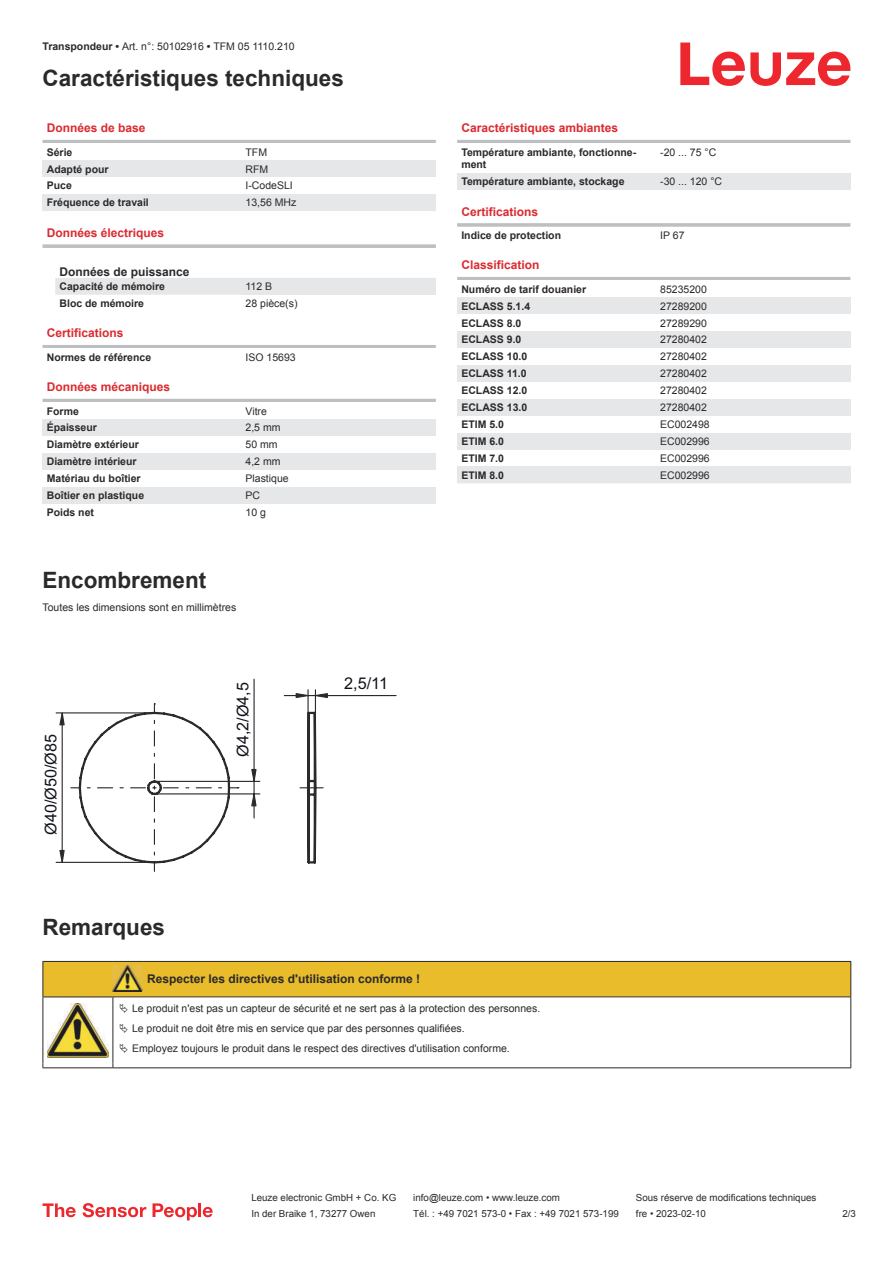
<style>
.page{position:relative;width:893px;height:1263px;background:#fff}
.page>*{position:absolute;margin:0;border:0;box-sizing:border-box;transform-origin:0 0}
.t1{font:700 22.5px "Arial";color:#2b292a}
.t2{font:16.2px "Arial";color:#0f1319}
.t3{font:700 12px "Arial";color:#db2a30}
.t4{font:700 12px "Arial";color:#2b292a}
.t5{font:10.5px/20.2px "Arial";color:#2b292a}
.t6{font:700 10.5px/12.6px "Arial";color:#2b292a}
.t7{font:9.75px "Arial";color:#2b292a}
.s1{font-weight:700}
</style>
<div class="page">
<svg style="left:680px;top:43px;width:170px;height:43px"></svg>
<div style="left:55px;top:278px;width:187px;height:17px;background:#e6e7e9"></div>
<hr style="left:43px;top:140px;width:393px;height:3px;background:#bdbfc1">
<div style="left:43px;top:160px;width:199px;height:17px;background:#e6e7e9"></div>
<div style="left:242px;top:160px;width:194px;height:17px;background:#e6e7e9"></div>
<div style="left:43px;top:194px;width:199px;height:17px;background:#e6e7e9"></div>
<div style="left:242px;top:194px;width:194px;height:17px;background:#e6e7e9"></div>
<svg style="left:43px;top:244px;width:393px;height:4px;background:#c3c5c7"></svg>
<div style="left:242px;top:278px;width:194px;height:17px;background:#e6e7e9"></div>
<hr style="left:43px;top:345px;width:393px;height:3px;background:#bdbfc1">
<hr style="left:43px;top:399px;width:393px;height:3px;background:#bdbfc1">
<div style="left:43px;top:419px;width:199px;height:17px;background:#e6e7e9"></div>
<div style="left:242px;top:419px;width:194px;height:17px;background:#e6e7e9"></div>
<div style="left:43px;top:453px;width:199px;height:17px;background:#e6e7e9"></div>
<div style="left:242px;top:453px;width:194px;height:17px;background:#e6e7e9"></div>
<div style="left:43px;top:487px;width:199px;height:17px;background:#e6e7e9"></div>
<div style="left:242px;top:487px;width:194px;height:17px;background:#e6e7e9"></div>
<hr style="left:457px;top:140px;width:393px;height:3px;background:#bdbfc1">
<div style="left:457px;top:173px;width:200px;height:17px;background:#e6e7e9"></div>
<div style="left:657px;top:173px;width:193px;height:17px;background:#e6e7e9"></div>
<hr style="left:457px;top:223px;width:393px;height:4px;background:#c6c8c9">
<hr style="left:457px;top:277px;width:393px;height:3px;background:#bdbfc1">
<div style="left:457px;top:297px;width:200px;height:17px;background:#e6e7e9"></div>
<div style="left:657px;top:297px;width:193px;height:17px;background:#e6e7e9"></div>
<div style="left:457px;top:331px;width:200px;height:17px;background:#e6e7e9"></div>
<div style="left:657px;top:331px;width:193px;height:17px;background:#e6e7e9"></div>
<div style="left:457px;top:365px;width:200px;height:17px;background:#e6e7e9"></div>
<div style="left:657px;top:365px;width:193px;height:17px;background:#e6e7e9"></div>
<div style="left:457px;top:399px;width:200px;height:17px;background:#e6e7e9"></div>
<div style="left:657px;top:399px;width:193px;height:17px;background:#e6e7e9"></div>
<div style="left:457px;top:433px;width:200px;height:17px;background:#e6e7e9"></div>
<div style="left:657px;top:433px;width:193px;height:17px;background:#e6e7e9"></div>
<div style="left:457px;top:466px;width:200px;height:17px;background:#e6e7e9"></div>
<div style="left:657px;top:466px;width:193px;height:17px;background:#e6e7e9"></div>
<svg style="left:43px;top:1203px;width:33px;height:14px"></svg>
<svg style="left:83px;top:1203px;width:63px;height:14px"></svg>
<svg style="left:153px;top:1203px;width:44px;height:17px"></svg>
<hr style="left:198px;top:1203px;width:3px;height:14px;background:#ed272d">
<svg style="left:203px;top:1207px;width:10px;height:10px"></svg>
<hr style="left:327px;top:695px;width:69px;height:1px;background:#2b292a">
<svg style="left:55px;top:678px;width:274px;height:194px"></svg>
<hr style="left:43px;top:1067px;width:70px;height:1px;background:#2b292a">
<hr style="left:113px;top:1067px;width:30px;height:1px;background:#2b292a">
<hr style="left:143px;top:1067px;width:708px;height:1px;background:#2b292a">
<svg style="left:43px;top:961px;width:808px;height:106px"></svg>
<p class="t5" style="left:43px;top:37px;width:254px"><span class="s1">Transpondeur •</span> Art. n°: 50102916 <span class="s1">•</span> TFM 05 1110.210</p>
<h1 class="t1" style="left:43px;top:70px;width:303px">Caractéristiques techniques</h1>
<p class="t3" style="left:47px;top:123px;width:100px">Données de base</p>
<p class="t6" style="left:47px;top:147px;width:27px">Série</p>
<p class="t5" style="left:246px;top:143px;width:23px">TFM</p>
<p class="t6" style="left:47px;top:164px;width:63px">Adapté pour</p>
<p class="t5" style="left:246px;top:160px;width:24px">RFM</p>
<p class="t6" style="left:47px;top:180px;width:27px">Puce</p>
<p class="t5" style="left:246px;top:177px;width:49px">I-CodeSLI</p>
<p class="t6" style="left:47px;top:197px;width:104px">Fréquence de travail</p>
<p class="t5" style="left:246px;top:193px;width:52px">13,56 MHz</p>
<p class="t3" style="left:47px;top:228px;width:119px">Données électriques</p>
<p class="t4" style="left:60px;top:267px;width:132px">Données de puissance</p>
<p class="t6" style="left:60px;top:281px;width:107px">Capacité de mémoire</p>
<p class="t5" style="left:246px;top:277px;width:28px">112 B</p>
<p class="t6" style="left:60px;top:298px;width:86px">Bloc de mémoire</p>
<p class="t5" style="left:246px;top:294px;width:53px">28 pièce(s)</p>
<p class="t3" style="left:47px;top:329px;width:78px">Certifications</p>
<p class="t6" style="left:47px;top:352px;width:106px">Normes de référence</p>
<p class="t5" style="left:246px;top:348px;width:52px">ISO 15693</p>
<p class="t3" style="left:47px;top:382px;width:125px">Données mécaniques</p>
<p class="t6" style="left:47px;top:405px;width:34px">Forme</p>
<p class="t5" style="left:246px;top:402px;width:23px">Vitre</p>
<p class="t6" style="left:47px;top:422px;width:52px">Épaisseur</p>
<p class="t5" style="left:246px;top:419px;width:37px">2,5 mm</p>
<p class="t6" style="left:47px;top:439px;width:94px">Diamètre extérieur</p>
<p class="t5" style="left:246px;top:435px;width:34px">50 mm</p>
<p class="t6" style="left:47px;top:456px;width:91px">Diamètre intérieur</p>
<p class="t5" style="left:246px;top:452px;width:37px">4,2 mm</p>
<p class="t6" style="left:47px;top:473px;width:95px">Matériau du boîtier</p>
<p class="t5" style="left:246px;top:469px;width:45px">Plastique</p>
<p class="t6" style="left:47px;top:490px;width:99px">Boîtier en plastique</p>
<p class="t5" style="left:246px;top:486px;width:16px">PC</p>
<p class="t6" style="left:47px;top:507px;width:49px">Poids net</p>
<p class="t5" style="left:246px;top:503px;width:22px">10 g</p>
<h1 class="t1" style="left:43px;top:571px;width:165px">Encombrement</h1>
<p class="t5" style="left:43px;top:598px;width:195px">Toutes les dimensions sont en millimètres</p>
<h2 class="t2" style="left:44px;top:835px;width:102px;rotate:-90deg">Ø40/Ø50/Ø85</h2>
<h1 class="t1" style="left:43px;top:919px;width:124px">Remarques</h1>
<h2 class="t2" style="left:236px;top:757px;width:76px;rotate:-90deg">Ø4,2/Ø4,5</h2>
<h2 class="t2" style="left:344px;top:677px;width:45px">2,5/11</h2>
<p class="t3" style="left:461px;top:123px;width:158px">Caractéristiques ambiantes</p>
<p class="t6" style="left:461px;top:147px;width:176px">Température ambiante, fonctionne&shy;ment</p>
<p class="t5" style="left:660px;top:143px;width:58px">-20 ... 75 °C</p>
<p class="t6" style="left:461px;top:176px;width:165px">Température ambiante, stockage</p>
<p class="t5" style="left:660px;top:172px;width:63px">-30 ... 120 °C</p>
<p class="t3" style="left:461px;top:207px;width:78px">Certifications</p>
<p class="t6" style="left:461px;top:230px;width:101px">Indice de protection</p>
<p class="t5" style="left:660px;top:226px;width:26px">IP 67</p>
<p class="t3" style="left:461px;top:261px;width:80px">Classification</p>
<p class="t6" style="left:461px;top:284px;width:126px">Numéro de tarif douanier</p>
<p class="t5" style="left:660px;top:280px;width:48px">85235200</p>
<p class="t6" style="left:461px;top:301px;width:70px">ECLASS 5.1.4</p>
<p class="t5" style="left:660px;top:297px;width:48px">27289200</p>
<p class="t6" style="left:461px;top:317px;width:62px">ECLASS 8.0</p>
<p class="t5" style="left:660px;top:314px;width:48px">27289290</p>
<p class="t6" style="left:461px;top:334px;width:62px">ECLASS 9.0</p>
<p class="t5" style="left:660px;top:331px;width:48px">27280402</p>
<p class="t6" style="left:461px;top:351px;width:67px">ECLASS 10.0</p>
<p class="t5" style="left:660px;top:347px;width:48px">27280402</p>
<p class="t6" style="left:461px;top:368px;width:67px">ECLASS 11.0</p>
<p class="t5" style="left:660px;top:364px;width:48px">27280402</p>
<p class="t6" style="left:461px;top:385px;width:67px">ECLASS 12.0</p>
<p class="t5" style="left:660px;top:381px;width:48px">27280402</p>
<p class="t6" style="left:461px;top:402px;width:67px">ECLASS 13.0</p>
<p class="t5" style="left:660px;top:398px;width:48px">27280402</p>
<p class="t6" style="left:461px;top:419px;width:44px">ETIM 5.0</p>
<p class="t5" style="left:660px;top:415px;width:51px">EC002498</p>
<p class="t6" style="left:461px;top:436px;width:44px">ETIM 6.0</p>
<p class="t5" style="left:660px;top:432px;width:51px">EC002996</p>
<p class="t6" style="left:461px;top:453px;width:44px">ETIM 7.0</p>
<p class="t5" style="left:660px;top:449px;width:51px">EC002996</p>
<p class="t6" style="left:461px;top:470px;width:44px">ETIM 8.0</p>
<p class="t5" style="left:660px;top:466px;width:51px">EC002996</p>
<p class="t4" style="left:147px;top:974px;width:274px">Respecter les directives d'utilisation conforme !</p>
<p class="t5" style="left:132px;top:999px;width:410px">Le produit n'est pas un capteur de sécurité et ne sert pas à la protection des personnes.<br>Le produit ne doit être mis en service que par des personnes qualifiées.<br>Employez toujours le produit dans le respect des directives d'utilisation conforme.</p>
<p class="t7" style="left:251px;top:1194px;width:146px">Leuze electronic GmbH + Co. KG</p>
<p class="t7" style="left:413px;top:1194px;width:148px">info@leuze.com • www.leuze.com</p>
<p class="t7" style="left:636px;top:1194px;width:182px">Sous réserve de modifications techniques</p>
<p class="t7" style="left:251px;top:1210px;width:126px">In der Braike 1, 73277 Owen</p>
<p class="t7" style="left:413px;top:1210px;width:207px">Tél. : +49 7021 573-0 • Fax : +49 7021 573-199</p>
<p class="t7" style="left:636px;top:1210px;width:72px">fre • 2023-02-10</p>
<p class="t7" style="left:842px;top:1210px;width:15px">2 /3</p>
</div>
